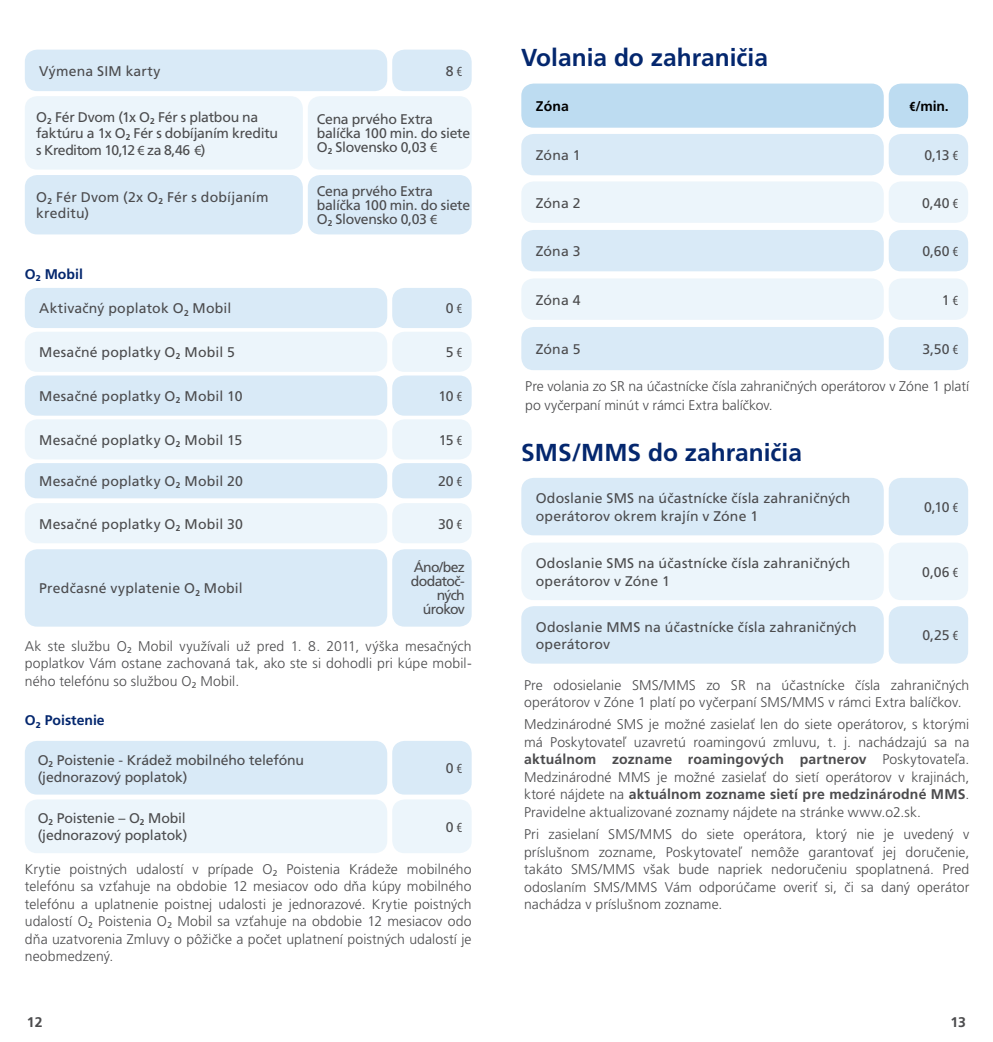
<style>
.page{position:relative;width:993px;height:1042px;background:#fff}
.page>*{position:absolute;margin:0;border:0;box-sizing:border-box;transform-origin:0 0}
.t1{font:700 24.5px "Frutiger CE";color:#04276e}
.t2{font:300 14px/17.5px "Frutiger CE";letter-spacing:.005em;color:#4b4b4d;text-align:justify}
.t3{font:14px/17.5px "Frutiger CE";letter-spacing:.005em;color:#4b4b4d}
.t4{font:14px/14px "Frutiger CE";letter-spacing:-.02em;color:#4b4b4d}
.t5{font:14px/14px "Frutiger CE";letter-spacing:-.05em;color:#4b4b4d;text-align:right}
.t6{font:700 14px "Frutiger CE";color:#04276e}
.t7{font:700 14px "Frutiger CE";letter-spacing:.01em;color:#000}
.t8{font:700 14px "Frutiger CE";color:#4b4b4d}
.s1{font-family:"Myriad Pro";font-stretch:condensed}
.s2{font-family:"Myriad Pro"}
.s3{font-weight:700}
</style>
<div class="page">
<div style="left:25px;top:50px;width:362px;height:41px;background:#d9eaf7;border-radius:12px"></div>
<div style="left:392px;top:50px;width:79px;height:41px;background:#d9eaf7;border-radius:12px"></div>
<div style="left:25px;top:96px;width:278px;height:74px;background:#ecf5fb;border-radius:12px"></div>
<div style="left:308px;top:96px;width:163px;height:74px;background:#ecf5fb;border-radius:12px"></div>
<div style="left:25px;top:175px;width:278px;height:59px;background:#d9eaf7;border-radius:12px"></div>
<div style="left:308px;top:175px;width:163px;height:59px;background:#d9eaf7;border-radius:12px"></div>
<div style="left:25px;top:288px;width:362px;height:40px;background:#d9eaf7;border-radius:12px"></div>
<div style="left:392px;top:288px;width:79px;height:40px;background:#d9eaf7;border-radius:12px"></div>
<div style="left:25px;top:332px;width:362px;height:40px;background:#ecf5fb;border-radius:12px"></div>
<div style="left:392px;top:332px;width:79px;height:40px;background:#ecf5fb;border-radius:12px"></div>
<div style="left:25px;top:375px;width:362px;height:41px;background:#d9eaf7;border-radius:12px"></div>
<div style="left:392px;top:375px;width:79px;height:41px;background:#d9eaf7;border-radius:12px"></div>
<div style="left:25px;top:419px;width:362px;height:40px;background:#ecf5fb;border-radius:12px"></div>
<div style="left:25px;top:503px;width:362px;height:40px;background:#ecf5fb;border-radius:12px"></div>
<div style="left:392px;top:419px;width:79px;height:40px;background:#ecf5fb;border-radius:12px"></div>
<div style="left:392px;top:503px;width:79px;height:40px;background:#ecf5fb;border-radius:12px"></div>
<div style="left:25px;top:463px;width:362px;height:35px;background:#d9eaf7;border-radius:12px"></div>
<div style="left:392px;top:463px;width:79px;height:35px;background:#d9eaf7;border-radius:12px"></div>
<div style="left:25px;top:549px;width:362px;height:77px;background:#d9eaf7;border-radius:12px"></div>
<div style="left:392px;top:549px;width:79px;height:77px;background:#d9eaf7;border-radius:12px"></div>
<div style="left:888px;top:606px;width:79px;height:57px;background:#d9eaf7;border-radius:12px"></div>
<div style="left:521px;top:606px;width:362px;height:57px;background:#d9eaf7;border-radius:12px"></div>
<div style="left:888px;top:478px;width:79px;height:57px;background:#d9eaf7;border-radius:12px"></div>
<div style="left:888px;top:542px;width:79px;height:58px;background:#ecf5fb;border-radius:12px"></div>
<div style="left:521px;top:478px;width:362px;height:57px;background:#d9eaf7;border-radius:12px"></div>
<div style="left:521px;top:542px;width:362px;height:58px;background:#ecf5fb;border-radius:12px"></div>
<div style="left:521px;top:84px;width:362px;height:44px;background:#bddcf1;border-radius:12px"></div>
<div style="left:888px;top:84px;width:79px;height:44px;background:#bddcf1;border-radius:12px"></div>
<div style="left:521px;top:134px;width:362px;height:41px;background:#d9eaf7;border-radius:12px"></div>
<div style="left:888px;top:134px;width:79px;height:41px;background:#d9eaf7;border-radius:12px"></div>
<div style="left:521px;top:181px;width:362px;height:42px;background:#ecf5fb;border-radius:12px"></div>
<div style="left:888px;top:181px;width:79px;height:42px;background:#ecf5fb;border-radius:12px"></div>
<div style="left:521px;top:230px;width:362px;height:41px;background:#d9eaf7;border-radius:12px"></div>
<div style="left:888px;top:230px;width:79px;height:41px;background:#d9eaf7;border-radius:12px"></div>
<div style="left:521px;top:278px;width:362px;height:42px;background:#ecf5fb;border-radius:12px"></div>
<div style="left:888px;top:278px;width:79px;height:42px;background:#ecf5fb;border-radius:12px"></div>
<div style="left:521px;top:327px;width:362px;height:43px;background:#d9eaf7;border-radius:12px"></div>
<div style="left:888px;top:327px;width:79px;height:43px;background:#d9eaf7;border-radius:12px"></div>
<div style="left:25px;top:741px;width:362px;height:53px;background:#d9eaf7;border-radius:12px"></div>
<div style="left:392px;top:741px;width:79px;height:53px;background:#d9eaf7;border-radius:12px"></div>
<div style="left:25px;top:799px;width:362px;height:54px;background:#ecf5fb;border-radius:12px"></div>
<div style="left:392px;top:799px;width:79px;height:54px;background:#ecf5fb;border-radius:12px"></div>
<p class="t3" style="left:39px;top:62px;width:123px">Výmena SIM karty</p>
<p class="t3" style="left:445px;top:62px;width:18px">8 <span class="s1">€</span></p>
<p class="t4" style="left:316px;top:112px;width:155px">Cena prvého Extra balíčka 100 min. do siete<br>O<sub>2</sub> Slovensko 0,03 <span class="s2">€</span></p>
<p class="t4" style="left:36px;top:108px;width:243px;line-height:16.6px">O<sub>2</sub> Fér Dvom (1x O<sub>2</sub> Fér s platbou na faktúru a 1x O<sub>2</sub> Fér s dobíjaním kreditu s Kreditom 10,12 <span class="s2">€</span> za 8,46 <span class="s2">€</span>)</p>
<p class="t3" style="left:36px;top:190px;width:234px;line-height:15.8px">O<sub>2</sub> Fér Dvom (2x O<sub>2</sub> Fér s dobíjaním kreditu)</p>
<p class="t6" style="left:25px;top:266px;width:60px">O<sub>2</sub> Mobil</p>
<p class="t3" style="left:39px;top:300px;width:193px">Aktivačný poplatok O<sub>2</sub> Mobil</p>
<p class="t3" style="left:39px;top:344px;width:197px">Mesačné poplatky O<sub>2</sub> Mobil 5</p>
<p class="t3" style="left:39px;top:387px;width:205px">Mesačné poplatky O<sub>2</sub> Mobil 10</p>
<p class="t3" style="left:39px;top:431px;width:204px">Mesačné poplatky O<sub>2</sub> Mobil 15</p>
<p class="t3" style="left:39px;top:472px;width:205px">Mesačné poplatky O<sub>2</sub> Mobil 20</p>
<p class="t3" style="left:39px;top:515px;width:205px">Mesačné poplatky O<sub>2</sub> Mobil 30</p>
<p class="t3" style="left:39px;top:580px;width:205px">Predčasné vyplatenie O<sub>2</sub> Mobil</p>
<p class="t4" style="left:316px;top:184px;width:155px">Cena prvého Extra balíčka 100 min. do siete<br>O<sub>2</sub> Slovensko 0,03 <span class="s2">€</span></p>
<p class="t3" style="left:445px;top:300px;width:18px">0 <span class="s1">€</span></p>
<p class="t3" style="left:445px;top:344px;width:18px">5 <span class="s1">€</span></p>
<p class="t3" style="left:438px;top:387px;width:25px">10 <span class="s1">€</span></p>
<p class="t3" style="left:438px;top:431px;width:25px">15 <span class="s1">€</span></p>
<p class="t3" style="left:438px;top:472px;width:26px">20 <span class="s1">€</span></p>
<p class="t3" style="left:438px;top:515px;width:26px">30 <span class="s1">€</span></p>
<p class="t5" style="left:411px;top:560px;width:55px">Áno/bez dodatoč&shy;ných úrokov</p>
<p class="t2" style="left:25px;top:637px;width:448px">Ak ste službu O<sub>2</sub> Mobil využívali už pred 1. 8. 2011, výška mesačných poplatkov Vám ostane zachovaná tak, ako ste si dohodli pri kúpe mobil&shy;ného telefónu so službou O<sub>2</sub> Mobil.</p>
<p class="t6" style="left:25px;top:712px;width:81px">O<sub>2</sub> Poistenie</p>
<p class="t3" style="left:38px;top:751px;width:268px;line-height:16.8px">O<sub>2</sub> Poistenie - Krádež mobilného telefónu (jednorazový poplatok)</p>
<p class="t3" style="left:38px;top:810px;width:151px;line-height:16.8px">O<sub>2</sub> Poistenie – O<sub>2</sub> Mobil (jednorazový poplatok)</p>
<p class="t2" style="left:25px;top:860px;width:448px">Krytie poistných udalostí v prípade O<sub>2</sub> Poistenia Krádeže mobilného telefónu sa vzťahuje na obdobie 12 mesiacov odo dňa kúpy mobilného telefónu a uplatnenie poistnej udalosti je jednorazové. Krytie poistných udalostí O<sub>2</sub> Poistenia O<sub>2</sub> Mobil sa vzťahuje na obdobie 12 mesiacov odo dňa uzatvorenia Zmluvy o pôžičke a počet uplatnení poistných udalostí je neobmedzený.</p>
<p class="t3" style="left:445px;top:759px;width:18px">0 <span class="s1">€</span></p>
<p class="t3" style="left:445px;top:818px;width:18px">0 <span class="s1">€</span></p>
<h1 class="t1" style="left:521px;top:43px;width:248px">Volania do zahraničia</h1>
<p class="t7" style="left:535px;top:98px;width:35px">Zóna</p>
<p class="t3" style="left:535px;top:146px;width:46px">Zóna 1</p>
<p class="t3" style="left:924px;top:146px;width:35px">0,13 <span class="s1">€</span></p>
<p class="t3" style="left:535px;top:194px;width:46px">Zóna 2</p>
<p class="t3" style="left:921px;top:194px;width:38px">0,40 <span class="s1">€</span></p>
<p class="t3" style="left:535px;top:242px;width:46px">Zóna 3</p>
<p class="t3" style="left:922px;top:242px;width:37px">0,60 <span class="s1">€</span></p>
<p class="t3" style="left:535px;top:291px;width:46px">Zóna 4</p>
<p class="t3" style="left:941px;top:291px;width:18px">1 <span class="s1">€</span></p>
<p class="t3" style="left:535px;top:340px;width:46px">Zóna 5</p>
<p class="t3" style="left:922px;top:340px;width:37px">3,50 <span class="s1">€</span></p>
<p class="t2" style="left:525px;top:377px;width:445px;line-height:18.9px">Pre volania zo SR na účastnícke čísla zahraničných operátorov v Zóne 1 platí po vyčerpaní minút v rámci Extra balíčkov.</p>
<p class="t7" style="left:909px;top:98px;width:41px"><span class="s1">€</span>/min.</p>
<h1 class="t1" style="left:521px;top:438px;width:282px">SMS/MMS do zahraničia</h1>
<p class="t3" style="left:535px;top:490px;width:316px">Odoslanie SMS na účastnícke čísla zahraničných operátorov okrem krajín v Zóne 1</p>
<p class="t3" style="left:535px;top:554px;width:316px">Odoslanie SMS na účastnícke čísla zahraničných operátorov v Zóne 1</p>
<p class="t3" style="left:535px;top:618px;width:322px">Odoslanie MMS na účastnícke čísla zahraničných operátorov</p>
<p class="t3" style="left:923px;top:498px;width:36px">0,10 <span class="s1">€</span></p>
<p class="t3" style="left:921px;top:563px;width:37px">0,06 <span class="s1">€</span></p>
<p class="t3" style="left:922px;top:627px;width:37px">0,25 <span class="s1">€</span></p>
<p class="t2" style="left:524px;top:676px;width:446px">Pre odosielanie SMS/MMS zo SR na účastnícke čísla zahraničných operátorov v Zóne 1 platí po vyčerpaní SMS/MMS v rámci Extra balíčkov.</p>
<p class="t2" style="left:524px;top:716px;width:446px">Medzinárodné SMS je možné zasielať len do siete operátorov, s ktorými má Poskytovateľ uzavretú roamingovú zmluvu, t. j. nachádzajú sa na <span class="s3">aktuálnom zozname roamingových partnerov</span> Poskytovateľa.<br>Medzinárodné MMS je možné zasielať do sietí operátorov v krajinách, ktoré nájdete na <span class="s3">aktuálnom zozname sietí pre medzinárodné MMS</span>.<br>Pravidelne aktualizované zoznamy nájdete na stránke www.o2.sk.</p>
<p class="t2" style="left:524px;top:826px;width:446px">Pri zasielaní SMS/MMS do siete operátora, ktorý nie je uvedený v príslušnom zozname, Poskytovateľ nemôže garantovať jej doručenie, takáto SMS/MMS však bude napriek nedoručeniu spoplatnená. Pred odoslaním SMS/MMS Vám odporúčame overiť si, či sa daný operátor nachádza v príslušnom zozname.</p>
<p class="t8" style="left:27px;top:1014px;width:17px">12</p>
<p class="t8" style="left:950px;top:1014px;width:17px">13</p>
</div>
